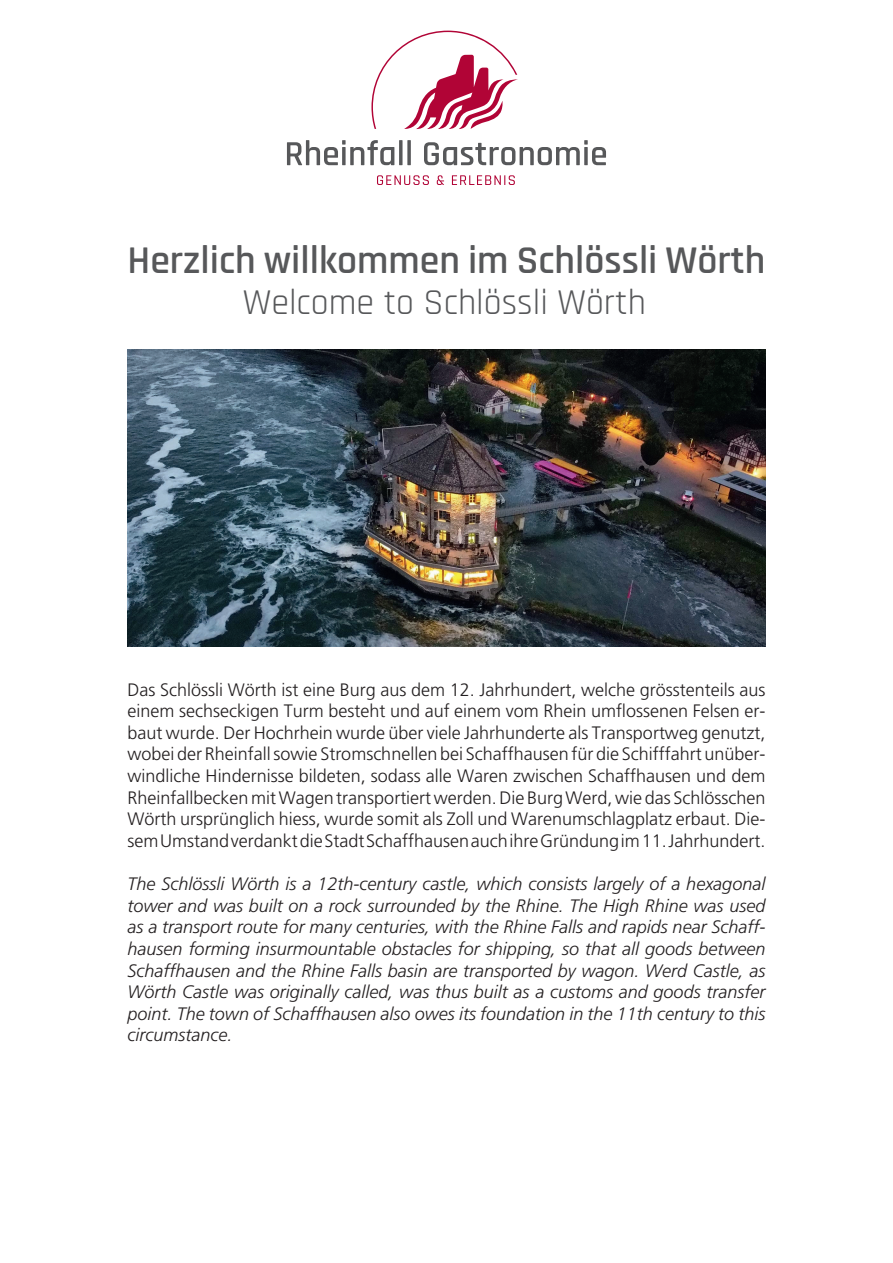
<style>
.page{position:relative;width:893px;height:1263px;background:#fff}
.page>*{position:absolute;margin:0;border:0;box-sizing:border-box;transform-origin:0 0}
.t1{font:600 39.75px "Rajdhani";color:#57585a}
.t2{font:36px "Rajdhani";color:#57585a}
.t3{font:300 18px/21.6px "Frutiger LT Std";color:#231f20;text-align:justify}
.t4{font:italic 300 18px/21.6px "Frutiger LT Std";color:#231f20;text-align:justify}
</style>
<div class="page">
<svg style="left:371px;top:31px;width:147px;height:98px"></svg>
<svg style="left:287px;top:140px;width:107px;height:25px"></svg>
<svg style="left:399px;top:140px;width:4px;height:25px"></svg>
<svg style="left:407px;top:140px;width:4px;height:25px"></svg>
<svg style="left:424px;top:140px;width:182px;height:25px"></svg>
<svg style="left:377px;top:175px;width:52px;height:10px"></svg>
<svg style="left:437px;top:175px;width:7px;height:10px"></svg>
<svg style="left:452px;top:175px;width:63px;height:10px"></svg>
<img style="left:128px;top:350px;width:637px;height:296px">
<h1 class="t1" style="left:128px;top:237px;width:639px">Herzlich willkommen im Schlössli Wörth</h1>
<h2 class="t2" style="left:243px;top:282px;width:405px">Welcome to Schlössli Wörth</h2>
<p class="t3" style="left:128px;top:679px;width:639px">Das Schlössli Wörth ist eine Burg aus dem 12. Jahrhundert, welche grösstenteils aus einem sechseckigen Turm besteht und auf einem vom Rhein umflossenen Felsen er&shy;baut wurde. Der Hochrhein wurde über viele Jahrhunderte als Transportweg genutzt, wobei der Rheinfall sowie Stromschnellen bei Schaffhausen für die Schifffahrt unüber&shy;windliche Hindernisse bildeten, sodass alle Waren zwischen Schaffhausen und dem Rheinfallbecken mit Wagen transportiert werden. Die Burg Werd, wie das Schlösschen Wörth ursprünglich hiess, wurde somit als Zoll und Warenumschlagplatz erbaut. Die&shy;sem Umstand verdankt die Stadt Schaffhausen auch ihre Gründung im 11. Jahrhundert.</p>
<p class="t4" style="left:128px;top:873px;width:639px">The Schlössli Wörth is a 12th-century castle, which consists largely of a hexagonal tower and was built on a rock surrounded by the Rhine. The High Rhine was used as a transport route for many centuries, with the Rhine Falls and rapids near Schaff&shy;hausen forming insurmountable obstacles for shipping, so that all goods between Schaffhausen and the Rhine Falls basin are transported by wagon. Werd Castle, as Wörth Castle was originally called, was thus built as a customs and goods transfer point. The town of Schaffhausen also owes its foundation in the 11th century to this circumstance.</p>
</div>
